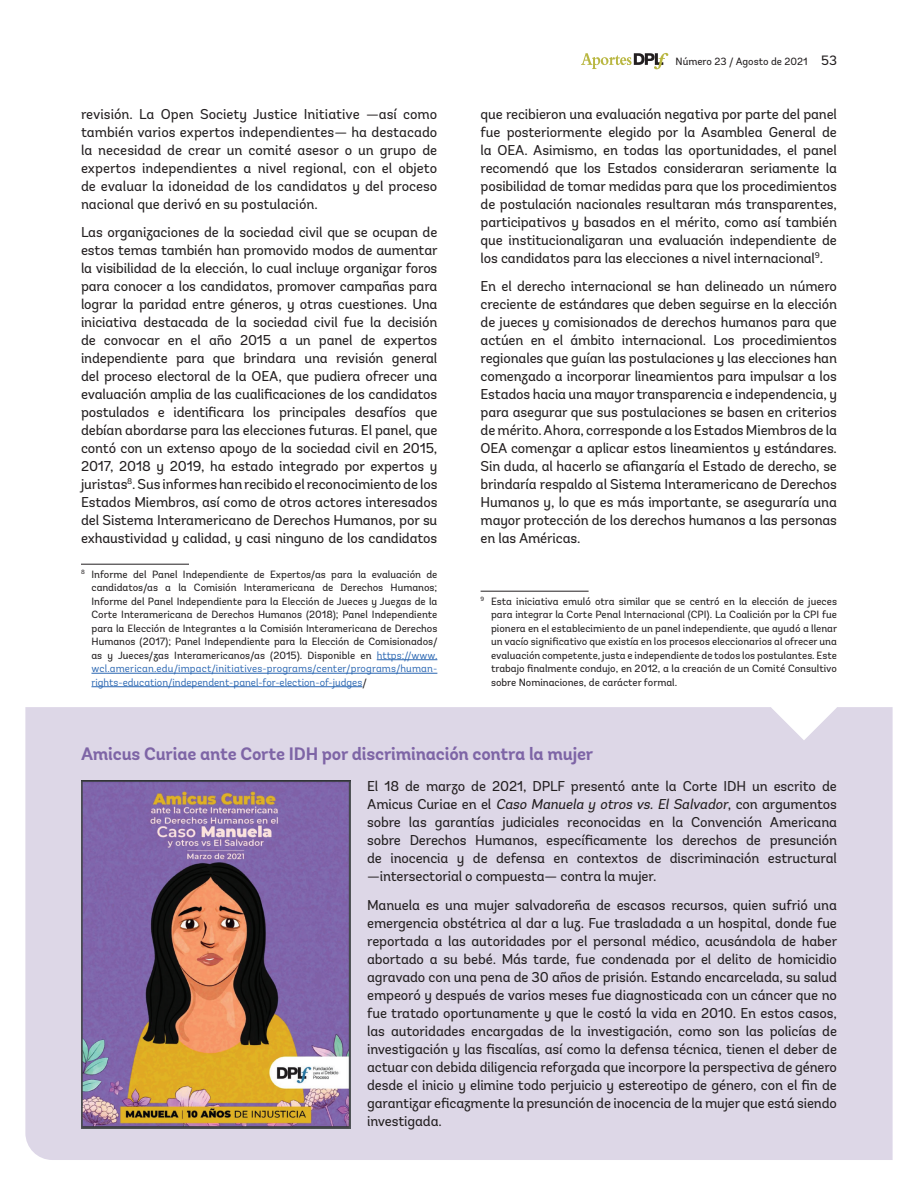
<style>
.page{position:relative;width:918px;height:1188px;background:#fff}
.page>*{position:absolute;margin:0;border:0;box-sizing:border-box;transform-origin:0 0}
.t1{font:700 18px "Andes";letter-spacing:-.01em;color:#7e65a6}
.t2{font:14.25px/18px "Andes";letter-spacing:-.01em;color:#231f20;text-align:justify}
.t3{font:10.5px/13.5px "Andes";color:#231f20;text-align:justify}
.s1{color:#2865b1}
.s2{font-size:13.5px}
.s3{font-style:italic}
</style>
<div class="page">
<svg style="left:581px;top:53px;width:87px;height:16px"></svg>
<hr style="left:81px;top:564px;width:108px;height:1px;background:#231f20">
<hr style="left:377px;top:659px;width:60px;height:1px;background:#2865b1">
<hr style="left:92px;top:673px;width:345px;height:1px;background:#2865b1">
<hr style="left:92px;top:686px;width:270px;height:1px;background:#2865b1">
<hr style="left:481px;top:591px;width:108px;height:1px;background:#231f20">
<div style="left:25px;top:707px;width:868px;height:453px;background:#ddd7e7"></div>
<svg style="left:771px;top:707px;width:66px;height:33px"></svg>
<img style="left:81px;top:781px;width:269px;height:348px">
<p class="t2" style="left:81px;top:105px;width:358px">revisión. La Open Society Justice Initiative —así como también varios expertos independientes— ha destacado la necesidad de crear un comité asesor o un grupo de expertos independientes a nivel regional, con el objeto de evaluar la idoneidad de los candidatos y del proceso nacional que derivó en su postulación.</p>
<p class="t2" style="left:81px;top:223px;width:358px">Las organizaciones de la sociedad civil que se ocupan de estos temas también han promovido modos de aumentar la visibilidad de la elección, lo cual incluye organizar foros para conocer a los candidatos, promover campañas para lograr la paridad entre géneros, y otras cuestiones. Una iniciativa destacada de la sociedad civil fue la decisión de convocar en el año 2015 a un panel de expertos independiente para que brindara una revisión general del proceso electoral de la OEA, que pudiera ofrecer una evaluación amplia de las cualificaciones de los candidatos postulados e identificara los principales desafíos que debían abordarse para las elecciones futuras. El panel, que contó con un extenso apoyo de la sociedad civil en 2015, 2017, 2018 y 2019, ha estado integrado por expertos y juristas<sup>8</sup>. Sus informes han recibido el reconocimiento de los Estados Miembros, así como de otros actores interesados del Sistema Interamericano de Derechos Humanos, por su exhaustividad y calidad, y casi ninguno de los candidatos</p>
<p class="t3" style="left:92px;top:567px;width:347px;text-indent:-11px"><sup>8</sup> Informe del Panel Independiente de Expertos/as para la evaluación de candidatos/as a la Comisión Interamericana de Derechos Humanos; Informe del Panel Independiente para la Elección de Jueces y Juezas de la Corte Interamericana de Derechos Humanos (2018); Panel Independiente para la Elección de Integrantes a la Comisión Interamericana de Derechos Humanos (2017); Panel Independiente para la Elección de Comisionados/ as y Jueces/zas Interamericanos/as (2015). Disponible en <span class="s1">https://www. wcl.american.edu/impact/initiatives-programs/center/programs/human&shy;rights-education/independent-panel-for-election-of-judges</span>/</p>
<p class="t3" style="left:676px;top:55px;width:163px">Número 23 / Agosto de 2021 <span class="s2">53</span></p>
<p class="t2" style="left:481px;top:105px;width:358px">que recibieron una evaluación negativa por parte del panel fue posteriormente elegido por la Asamblea General de la OEA. Asimismo, en todas las oportunidades, el panel recomendó que los Estados consideraran seriamente la posibilidad de tomar medidas para que los procedimientos de postulación nacionales resultaran más transparentes, participativos y basados en el mérito, como así también que institucionalizaran una evaluación independiente de los candidatos para las elecciones a nivel internacional<sup>9</sup>.</p>
<p class="t2" style="left:481px;top:277px;width:358px">En el derecho internacional se han delineado un número creciente de estándares que deben seguirse en la elección de jueces y comisionados de derechos humanos para que actúen en el ámbito internacional. Los procedimientos regionales que guían las postulaciones y las elecciones han comenzado a incorporar lineamientos para impulsar a los Estados hacia una mayor transparencia e independencia, y para asegurar que sus postulaciones se basen en criterios de mérito. Ahora, corresponde a los Estados Miembros de la OEA comenzar a aplicar estos lineamientos y estándares.<br>Sin duda, al hacerlo se afianzaría el Estado de derecho, se brindaría respaldo al Sistema Interamericano de Derechos Humanos y, lo que es más importante, se aseguraría una mayor protección de los derechos humanos a las personas en las Américas.</p>
<p class="t3" style="left:491px;top:594px;width:348px;text-indent:-10px"><sup>9</sup> Esta iniciativa emuló otra similar que se centró en la elección de jueces para integrar la Corte Penal Internacional (CPI). La Coalición por la CPI fue pionera en el establecimiento de un panel independiente, que ayudó a llenar un vacío significativo que existía en los procesos eleccionarios al ofrecer una evaluación competente, justa e independiente de todos los postulantes. Este trabajo finalmente condujo, en 2012, a la creación de un Comité Consultivo sobre Nominaciones, de carácter formal.</p>
<p class="t1" style="left:81px;top:742px;width:514px">Amicus Curiae ante Corte IDH por discriminación contra la mujer</p>
<p class="t2" style="left:367px;top:777px;width:471px">El 18 de marzo de 2021, DPLF presentó ante la Corte IDH un escrito de A m i c u s C u r i a e e n e l <span class="s3">Caso Manuela y otros vs. El Salvador</span>, c o n a rg u m e n t o s sobre las garantías judiciales reconocidas en la Convención Americana sobre Derechos Humanos, específicamente los derechos de presunción de inocencia y de defensa en contextos de discriminación estructural —intersectorial o compuesta— contra la mujer.</p>
<p class="t2" style="left:367px;top:896px;width:472px">Manuela es una mujer salvadoreña de escasos recursos, quien sufrió una emergencia obstétrica al dar a luz. Fue trasladada a un hospital, donde fue reportada a las autoridades por el personal médico, acusándola de haber abortado a su bebé. Más tarde, fue condenada por el delito de homicidio agravado con una pena de 30 años de prisión. Estando encarcelada, su salud empeoró y después de varios meses fue diagnosticada con un cáncer que no fue tratado oportunamente y que le costó la vida en 2010. En estos casos, las autoridades encargadas de la investigación, como son las policías de investigación y las fiscalías, así como la defensa técnica, tienen el deber de actuar con debida diligencia reforzada que incorpore la perspectiva de género desde el inicio y elimine todo perjuicio y estereotipo de género, con el fin de garantizar eficazmente la presunción de inocencia de la mujer que está siendo investigada.</p>
</div>
